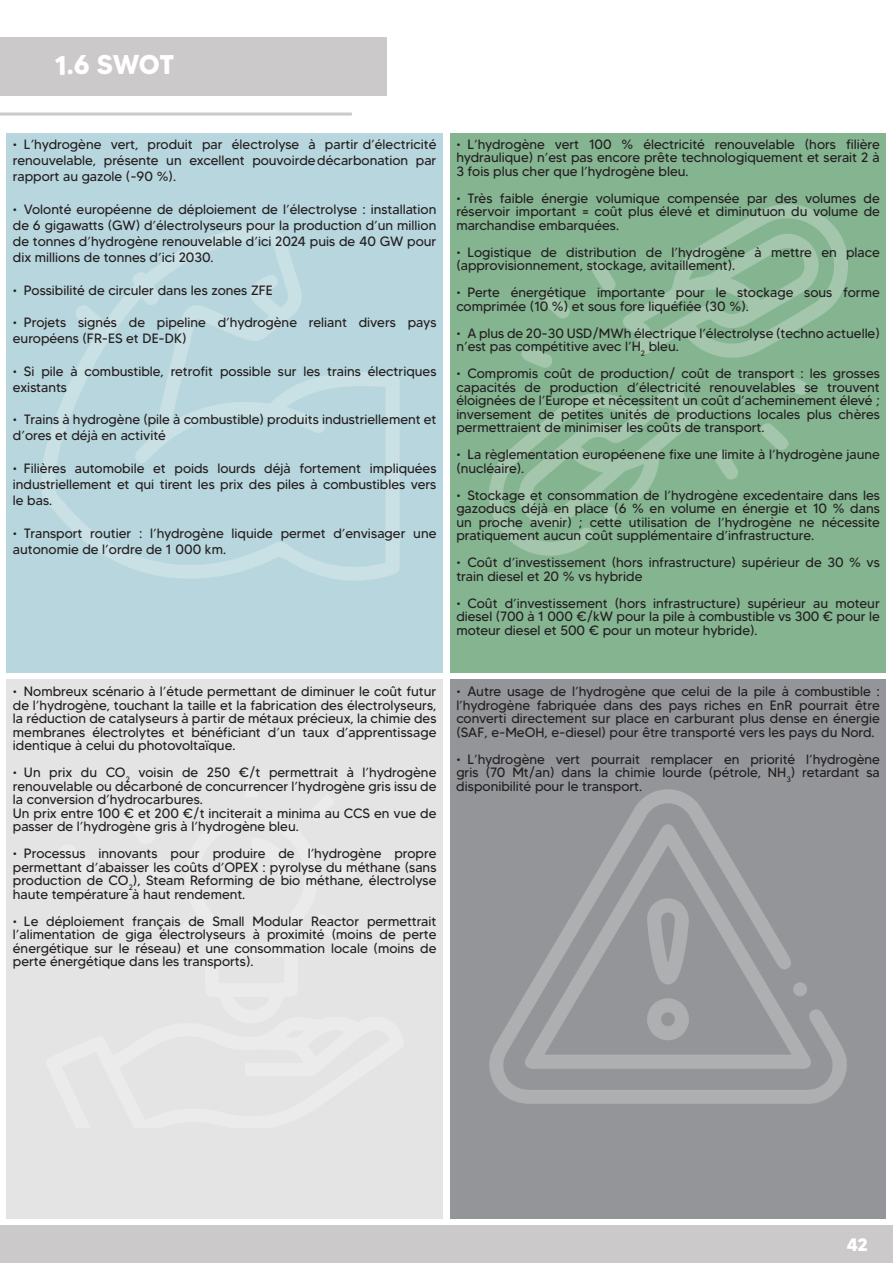
<style>
.page{position:relative;width:893px;height:1263px;background:#fff}
.page>*{position:absolute;margin:0;border:0;box-sizing:border-box;transform-origin:0 0}
.Titre{font:700 27px "MADETOMMY";color:#fff}
.t1{font:700 18px "MADETOMMY";color:#fff}
.t2{font:13.5px/13.5px "MADETOMMY";color:#231f20;text-align:justify}
</style>
<div class="page">
<div style="left:0;top:1225px;width:893px;height:38px;background:#cbc9c9"></div>
<div style="left:7px;top:679px;width:436px;height:540px;background:#e5e4e4"></div>
<div style="left:450px;top:679px;width:436px;height:540px;background:#939598"></div>
<div style="left:450px;top:133px;width:436px;height:539px;background:#85b491"></div>
<div style="left:6px;top:133px;width:437px;height:539px;background:#b8d6dd"></div>
<div style="left:0;top:37px;width:386px;height:58px;background:#cbc9c9"></div>
<hr style="left:0;top:113px;width:352px;height:3px;background:#cbc9c9">
<img style="left:42px;top:224px;width:357px;height:356px">
<img style="left:490px;top:204px;width:357px;height:351px">
<img style="left:489px;top:789px;width:358px;height:315px">
<p class="Titre" style="left:54px;top:49px;width:121px;rotate:-1deg">1.6 SWOT</p>
<p class="t2" style="left:13px;top:136px;width:425px;line-height:16.2px">• L’hydrogène vert, produit par électrolyse à partir d’électricité renouvelable, présente un excellent pouvoirdedécarbonation par rapport au gazole (-90 %).</p>
<p class="t2" style="left:13px;top:201px;width:425px;line-height:16.2px">• Volonté européenne de déploiement de l’électrolyse : installation de 6 gigawatts (GW) d’électrolyseurs pour la production d’un million de tonnes d’hydrogène renouvelable d’ici 2024 puis de 40 GW pour dix millions de tonnes d’ici 2030.</p>
<p class="t2" style="left:13px;top:283px;width:261px">• Possibilité de circuler dans les zones ZFE</p>
<p class="t2" style="left:13px;top:314px;width:425px;line-height:16.2px">• Projets signés de pipeline d’hydrogène reliant divers pays européens (FR-ES et DE-DK)</p>
<p class="t2" style="left:13px;top:363px;width:425px;line-height:16.2px">• Si pile à combustible, retrofit possible sur les trains électriques existants</p>
<p class="t2" style="left:13px;top:411px;width:425px;line-height:16.2px">• Trains à hydrogène (pile à combustible) produits industriellement et d’ores et déjà en activité</p>
<p class="t2" style="left:13px;top:460px;width:425px;line-height:16.2px">• Filières automobile et poids lourds déjà fortement impliquées industriellement et qui tirent les prix des piles à combustibles vers le bas.</p>
<p class="t2" style="left:13px;top:525px;width:425px;line-height:16.2px">• Transport routier : l’hydrogène liquide permet d’envisager une autonomie de l’ordre de 1 000 km.</p>
<p class="t2" style="left:13px;top:684px;width:425px">• Nombreux scénario à l’étude permettant de diminuer le coût futur de l’hydrogène, touchant la taille et la fabrication des électrolyseurs, la réduction de catalyseurs à partir de métaux précieux, la chimie des membranes électrolytes et bénéficiant d’un taux d’apprentissage identique à celui du photovoltaïque.</p>
<p class="t2" style="left:13px;top:765px;width:425px">• Un prix du CO<sub>2</sub> voisin de 250 €/t permettrait à l’hydrogène renouvelable ou décarboné de concurrencer l’hydrogène gris issu de la conversion d’hydrocarbures.</p>
<p class="t2" style="left:13px;top:806px;width:425px">Un prix entre 100 € et 200 €/t inciterait a minima au CCS en vue de passer de l’hydrogène gris à l’hydrogène bleu.</p>
<p class="t2" style="left:13px;top:846px;width:425px">• Processus innovants pour produire de l’hydrogène propre permettant d’abaisser les coûts d’OPEX : pyrolyse du méthane (sans production de CO<sub>2</sub>), Steam Reforming de bio méthane, électrolyse haute température à haut rendement.</p>
<p class="t2" style="left:13px;top:914px;width:425px">• Le déploiement français de Small Modular Reactor permettrait l’alimentation de giga électrolyseurs à proximité (moins de perte énergétique sur le réseau) et une consommation locale (moins de perte énergétique dans les transports).</p>
<p class="t2" style="left:456px;top:137px;width:425px">• L’hydrogène vert 100 % électricité renouvelable (hors filière hydraulique) n’est pas encore prête technologiquement et serait 2 à 3 fois plus cher que l’hydrogène bleu.</p>
<p class="t2" style="left:456px;top:191px;width:425px">• Très faible énergie volumique compensée par des volumes de réservoir important = coût plus élevé et diminutuon du volume de marchandise embarquées.</p>
<p class="t2" style="left:456px;top:245px;width:425px">• Logistique de distribution de l’hydrogène à mettre en place (approvisionnement, stockage, avitaillement).</p>
<p class="t2" style="left:456px;top:286px;width:425px">• Perte énergétique importante pour le stockage sous forme comprimée (10 %) et sous fore liquéfiée (30 %).</p>
<p class="t2" style="left:456px;top:326px;width:425px">• A plus de 20-30 USD/MWh électrique l’électrolyse (techno actuelle) n’est pas compétitive avec l’H<sub>2</sub> bleu.</p>
<p class="t2" style="left:456px;top:367px;width:425px">• Compromis coût de production/ coût de transport : les grosses capacités de production d’électricité renouvelables se trouvent éloignées de l’Europe et nécessitent un coût d’acheminement élevé ; inversement de petites unités de productions locales plus chères permettraient de minimiser les coûts de transport.</p>
<p class="t2" style="left:456px;top:448px;width:425px">• La règlementation européenene fixe une limite à l’hydrogène jaune (nucléaire).</p>
<p class="t2" style="left:456px;top:488px;width:425px">• Stockage et consommation de l’hydrogène excedentaire dans les gazoducs déjà en place (6 % en volume en énergie et 10 % dans un proche avenir) ; cette utilisation de l’hydrogène ne nécessite pratiquement aucun coût supplémentaire d’infrastructure.</p>
<p class="t2" style="left:456px;top:556px;width:425px">• Coût d’investissement (hors infrastructure) supérieur de 30 % vs train diesel et 20 % vs hybride</p>
<p class="t2" style="left:456px;top:596px;width:425px">• Coût d’investissement (hors infrastructure) supérieur au moteur diesel (700 à 1 000 €/kW pour la pile à combustible vs 300 € pour le moteur diesel et 500 € pour un moteur hybride).</p>
<p class="t2" style="left:456px;top:684px;width:425px">• Autre usage de l’hydrogène que celui de la pile à combustible : l’hydrogène fabriquée dans des pays riches en EnR pourrait être converti directement sur place en carburant plus dense en énergie (SAF, e-MeOH, e-diesel) pour être transporté vers les pays du Nord.</p>
<p class="t2" style="left:456px;top:752px;width:425px">• L’hydrogène vert pourrait remplacer en priorité l’hydrogène gris (70 Mt/an) dans la chimie lourde (pétrole, NH<sub>3</sub>) retardant sa disponibilité pour le transport.</p>
<h2 class="t1" style="left:846px;top:1233px;width:23px">42</h2>
</div>
